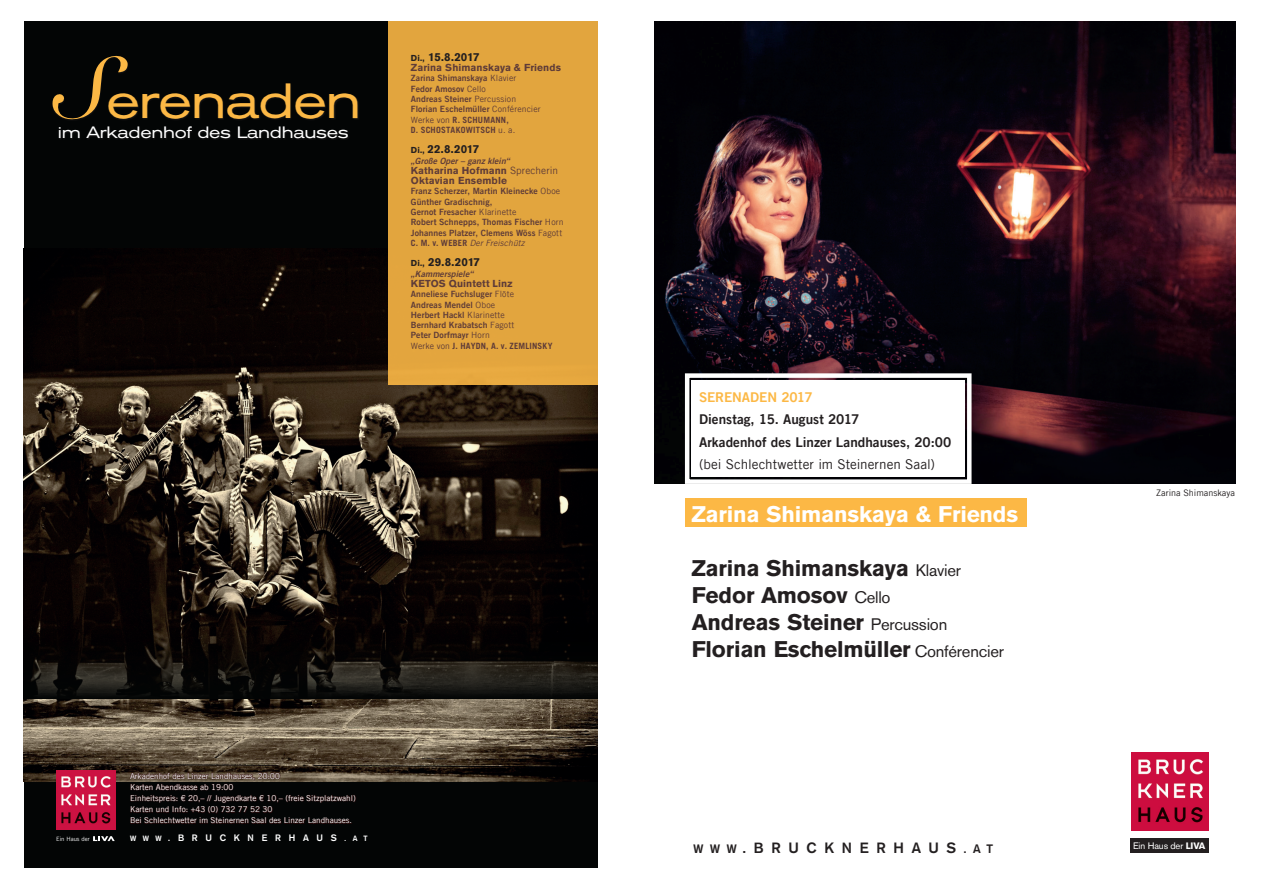
<style>
.page{position:relative;width:1263px;height:893px;background:#fff}
.page>*{position:absolute;margin:0;border:0;box-sizing:border-box;transform-origin:0 0}
.t1{font:expanded 48.9px "AK11";letter-spacing:-.01em;color:#fcb845}
.t2{font:700 22.5px "AK11";color:#231f20}
.t3{font:700 22.5px "AK11";color:#fff}
.t4{font:expanded 16.35px "AK11";color:#fff}
.Fliesstext{font:500 14.85px "AK11";letter-spacing:.515em;color:#231f20}
.Fließtext_MM{font:13.5px "Trade Gothic LT Com Bd 2";letter-spacing:.005em;color:#231f20}
.t5{font:13.5px "Trade Gothic LT Com";color:#231f20}
.Fließtext_MM-2{font:13.5px "Trade Gothic LT Com Bd 2";letter-spacing:-.01em;color:#fcb845}
.Fliesstext-2{font:500 12.15px "AK11";color:#231f20}
.t6{font:700 11.55px "AK11";letter-spacing:-.01em;color:#231f20}
.t7{font:700 10.05px "AK11";letter-spacing:.02em;color:#5f3c38}
.Fliesstext-3{font:500 9.3px "AK11";letter-spacing:.83em;color:#fff}
.t8{font:9.3px "AK11";color:#fff}
.t9{font:9px "Trade Gothic LT Com";color:#231f20}
.t10{font:8.7px "Trade Gothic LT Com Bd 2";letter-spacing:.01em;color:#5f3c38}
.t11{font:700 8.7px "Trade Gothic LT Com";letter-spacing:.025em;color:#5f3c38}
.t12{font:8.7px "Trade Gothic LT Com Bd 2 Obl";letter-spacing:.005em;color:#5f3c38}
.t13{font:italic 8.7px "Trade Gothic LT Com";letter-spacing:.005em;color:#5f3c38}
.t14{font:8.1px "Trade Gothic LT Com";color:#fff}
.t15{font:6px "Trade Gothic LT Com";color:#fff}
.s1{font-family:"Catania";font-stretch:normal;font-size:97.8px}
.s2{font-size:8.7px}
.s3{font-family:"Trade Gothic LT Com"}
.s4{font-weight:400}
.s5{font-family:"Trade Gothic LT Com";font-weight:400}
.s6{font-weight:700;font-style:normal}
.s7{font-size:7.65px}
.s8{font-weight:400;font-size:16.5px}
.s9{font-size:12.15px}
.s10{font-weight:700}
</style>
<div class="page">
<img style="left:655px;top:21px;width:581px;height:463px">
<img style="left:1131px;top:752px;width:78px;height:79px">
<div style="left:1130px;top:839px;width:79px;height:14px;background:#231f20"></div>
<div style="left:685px;top:498px;width:341px;height:29px;background:#fcb845"></div>
<div style="left:692px;top:380px;width:273px;height:96px;background:#fff"></div>
<div style="left:685px;top:373px;width:286px;height:111px;border:4px solid #fff"></div>
<div style="left:24px;top:21px;width:573px;height:847px;background:#030505"></div>
<img style="left:24px;top:249px;width:573px;height:532px">
<svg style="left:24px;top:628px;width:573px;height:70px"></svg>
<div style="left:388px;top:21px;width:209px;height:363px;background:#e2a53e"></div>
<div style="left:53px;top:56px;width:307px;height:84px;background:#231f20;opacity:.5"></div>
<div style="left:129px;top:772px;width:227px;height:52px;background:#2f0505;opacity:.75"></div>
<img style="left:56px;top:771px;width:59px;height:59px">
<svg style="left:93px;top:836px;width:22px;height:5px"></svg>
<p class="t1" style="left:46px;top:72px;width:317px"><span class="s1">S</span>erenaden</p>
<p class="t4" style="left:58px;top:123px;width:292px">im Arkadenhof des Landhauses</p>
<p class="t6" style="left:411px;top:50px;width:70px"><span class="s2">Di.,</span> 15.8.2017</p>
<p class="t7" style="left:411px;top:62px;width:152px">Zarina Shimanskaya &amp; Friends</p>
<p class="t10" style="left:411px;top:73px;width:107px">Zarina Shimanskaya <span class="s3">Klavier</span></p>
<p class="t10" style="left:411px;top:83px;width:77px">Fedor Amosov <span class="s3">Cello</span></p>
<p class="t10" style="left:411px;top:94px;width:107px">Andreas Steiner <span class="s3">Percussion</span></p>
<p class="t10" style="left:411px;top:104px;width:131px">Florian Eschelmüller <span class="s3">Conférencier</span></p>
<p class="t11" style="left:411px;top:114px;width:99px"><span class="s4">Werke von</span> R. SCHUMANN,</p>
<p class="t11" style="left:411px;top:124px;width:106px">D. SCHOSTAKOWITSCH <span class="s4">u. a.</span></p>
<p class="t6" style="left:411px;top:143px;width:70px"><span class="s2">Di.,</span> 22.8.2017</p>
<p class="t12" style="left:411px;top:155px;width:100px">„Große Oper – ganz klein“</p>
<p class="t7" style="left:411px;top:165px;width:149px">Katharina Hofmann <span class="s5">Sprecherin</span></p>
<p class="t7" style="left:411px;top:175px;width:97px">Oktavian Ensemble</p>
<p class="t10" style="left:411px;top:186px;width:151px">Franz Scherzer, Martin Kleinecke <span class="s3">Oboe</span></p>
<p class="t10" style="left:411px;top:196px;width:83px">Günther Gradischnig,</p>
<p class="t10" style="left:411px;top:207px;width:107px">Gernot Fresacher <span class="s3">Klarinette</span></p>
<p class="t10" style="left:411px;top:217px;width:154px">Robert Schnepps, Thomas Fischer <span class="s3">Horn</span></p>
<p class="t10" style="left:411px;top:227px;width:153px">Johannes Platzer, Clemens Wöss <span class="s3">Fagott</span></p>
<p class="t13" style="left:411px;top:237px;width:115px"><span class="s6">C. M. v. WEBER</span> Der Freischütz</p>
<p class="t6" style="left:411px;top:256px;width:71px"><span class="s2">Di.,</span> 29.8.2017</p>
<p class="t12" style="left:411px;top:268px;width:64px">„Kammerspiele“</p>
<p class="t7" style="left:411px;top:278px;width:103px">KETOS Quintett Linz</p>
<p class="t10" style="left:411px;top:289px;width:105px">Anneliese Fuchsluger <span class="s3">Flöte</span></p>
<p class="t10" style="left:411px;top:299px;width:86px">Andreas Mendel <span class="s3">Oboe</span></p>
<p class="t10" style="left:411px;top:309px;width:95px">Herbert Hackl <span class="s3">Klarinette</span></p>
<p class="t10" style="left:411px;top:320px;width:105px">Bernhard Krabatsch <span class="s3">Fagott</span></p>
<p class="t10" style="left:411px;top:330px;width:80px">Peter Dorfmayr <span class="s3">Horn</span></p>
<p class="t11" style="left:411px;top:340px;width:143px"><span class="s4">Werke von</span> J. HAYDN, A. v. ZEMLINSKY</p>
<p class="t14" style="left:130px;top:771px;width:152px">Arkadenhof des Linzer Landhauses, 20:00</p>
<p class="t14" style="left:130px;top:782px;width:105px">Karten Abendkasse ab 19:00</p>
<p class="t14" style="left:130px;top:793px;width:227px">Einheitspreis: € 20,– // Jugendkarte € 10,– (freie Sitzplatzwahl)</p>
<p class="t14" style="left:130px;top:804px;width:144px">Karten und Info: +43 (0) 732 77 52 30</p>
<p class="t14" style="left:130px;top:815px;width:223px">Bei Schlechtwetter im Steinernen Saal des Linzer Landhauses.</p>
<p class="t15" style="left:56px;top:835px;width:35px">Ein Haus der</p>
<p class="Fliesstext-3" style="left:130px;top:832px;width:239px"><span class="s7">WWW</span>.BRUCKNERHAUS <span class="s7">.AT</span></p>
<p class="Fließtext_MM-2" style="left:699px;top:388px;width:115px">SERENADEN 2017</p>
<p class="Fließtext_MM" style="left:699px;top:411px;width:162px">Dienstag, 15. August 2017</p>
<p class="Fließtext_MM" style="left:699px;top:433px;width:254px">Arkadenhof des Linzer Landhauses, 20:00</p>
<p class="t5" style="left:699px;top:456px;width:237px">(bei Schlechtwetter im Steinernen Saal)</p>
<p class="t3" style="left:692px;top:501px;width:328px">Zarina Shimanskaya &amp; Friends</p>
<p class="t2" style="left:692px;top:555px;width:271px">Zarina Shimanskaya <span class="s8">Klavier</span></p>
<p class="t2" style="left:692px;top:582px;width:200px">Fedor Amosov <span class="s8">Cello</span></p>
<p class="t2" style="left:692px;top:609px;width:257px">Andreas Steiner <span class="s8">Percussion</span></p>
<p class="t2" style="left:692px;top:636px;width:314px">Florian Eschelmüller <span class="s8">Conférencier</span></p>
<p class="t9" style="left:1156px;top:488px;width:80px">Zarina Shimanskaya</p>
<p class="Fliesstext" style="left:743px;top:839px;width:252px">.BRUCKNERHAUS<span class="s9">.AT</span></p>
<p class="Fliesstext-2" style="left:693px;top:842px;width:45px">WWW</p>
<p class="t8" style="left:1133px;top:841px;width:74px">Ein Haus der <span class="s10">LIVA</span></p>
</div>
